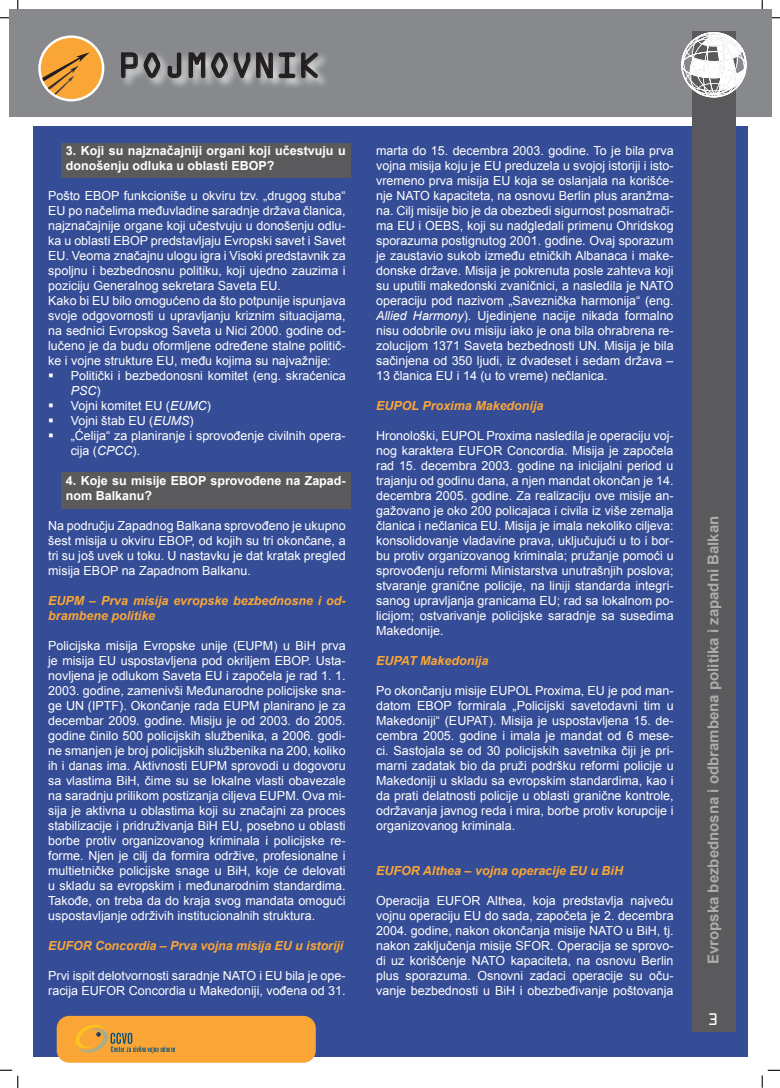
<style>
.page{position:relative;width:780px;height:1088px;background:#fff}
.page>*{position:absolute;margin:0;border:0;box-sizing:border-box;transform-origin:0 0}
.t1{font:31.25px "OCRA Std";color:#231f20}
.t2{font:700 15px "Arial";color:#fff}
.t3{font:15px "OCRA Std";color:#fff}
.t4{font:12.5px/15px "Arial";color:#fff;text-align:justify}
.t5{font:italic 700 12.5px/15px "Arial";color:#faa636}
.t6{font:700 12.5px/15px "Arial";color:#fff}
.s1{font-style:italic}
</style>
<div class="page">
<svg style="left:761px;top:0;width:19px;height:18px"></svg>
<svg style="left:0;top:0;width:18px;height:18px"></svg>
<div style="left:9px;top:9px;width:762px;height:108px;background:#87898c"></div>
<div style="left:33px;top:126px;width:714px;height:930px;background:#354d96"></div>
<div style="left:692px;top:31px;width:43px;height:1000px;background:#5a5a5d"></div>
<div style="left:119px;top:51px;width:447px;height:55px;background:#fff;opacity:.75"></div>
<svg style="left:120px;top:52px;width:41px;height:27px"></svg>
<svg style="left:167px;top:52px;width:15px;height:27px"></svg>
<svg style="left:188px;top:52px;width:130px;height:27px"></svg>
<svg style="left:38px;top:35px;width:66px;height:66px"></svg>
<div style="left:41px;top:38px;width:61px;height:61px;background:#faa636;border-radius:50%"></div>
<svg style="left:42px;top:52px;width:48px;height:43px"></svg>
<div style="left:57px;top:1016px;width:259px;height:47px;background:#faa636;border-radius:13px"></div>
<svg style="left:75px;top:1025px;width:100px;height:28px"></svg>
<svg style="left:0;top:1069px;width:18px;height:19px"></svg>
<svg style="left:761px;top:1070px;width:19px;height:18px"></svg>
<svg style="left:681px;top:32px;width:65px;height:65px"></svg>
<img style="left:716px;top:77px;width:25px;height:20px">
<div style="left:61px;top:472px;width:290px;height:37px;background:#5a5a5d"></div>
<div style="left:61px;top:143px;width:290px;height:34px;background:#5a5a5d"></div>
<h1 class="t1" style="left:118px;top:52px;width:204px">POJMOVNIK</h1>
<p class="t6" style="left:66px;top:143px;width:281px">3. Koji su najznačajniji organi koji učestvuju u donošenju odluka u oblasti EBOP?</p>
<p class="t4" style="left:48px;top:188px;width:299px;text-align:left">Pošto EBOP funkcioniše u okviru tzv. „drugog stuba“ EU po načelima međuvladine saradnje država članica, najznačajnije organe koji učestvuju u donošenju odlu&shy;ka u oblasti EBOP predstavljaju Evropski savet i Savet EU. Veoma značajnu ulogu igra i Visoki predstavnik za spoljnu i bezbednosnu politiku, koji ujedno zauzima i poziciju Generalnog sekretara Saveta EU.<br>Kako bi EU bilo omogućeno da što potpunije ispunjava svoje odgovornosti u upravljanju kriznim situacijama, na sednici Evropskog Saveta u Nici 2000. godine od&shy;lučeno je da budu oformljene određene stalne politič&shy;ke i vojne strukture EU, među kojima su najvažnije:</p>
<p class="t4" style="left:71px;top:368px;width:276px;text-indent:-22px">▪ Politički i bezbedonosni komitet (eng. skraćenica<br><span class="s1">PSC</span>)</p>
<p class="t4" style="left:48px;top:398px;width:164px">▪ Vojni komitet EU (<span class="s1">EUMC</span>)</p>
<p class="t4" style="left:48px;top:413px;width:147px">▪ Vojni štab EU (<span class="s1">EUMS</span>)</p>
<p class="t4" style="left:71px;top:428px;width:276px;text-indent:-22px">▪ „Ćelija“ za planiranje i sprovođenje civilnih opera&shy;cija (<span class="s1">CPCC</span>).</p>
<p class="t6" style="left:66px;top:473px;width:281px">4. Koje su misije EBOP sprovođene na Zapad&shy;nom Balkanu?</p>
<p class="t4" style="left:48px;top:518px;width:299px">Na području Zapadnog Balkana sprovođeno je ukupno šest misija u okviru EBOP, od kojih su tri okončane, a tri su još uvek u toku. U nastavku je dat kratak pregled misija EBOP na Zapadnom Balkanu.</p>
<p class="t5" style="left:48px;top:593px;width:299px">EUPM – Prva misija evropske bezbednosne i od&shy;brambene politike</p>
<p class="t4" style="left:48px;top:638px;width:299px">Policijska misija Evropske unije (EUPM) u BiH prva je misija EU uspostavljena pod okriljem EBOP. Usta&shy;novljena je odlukom Saveta EU i započela je rad 1. 1.<br>2003. godine, zamenivši Međunarodne policijske sna&shy;ge UN (IPTF). Okončanje rada EUPM planirano je za decembar 2009. godine. Misiju je od 2003. do 2005. godine činilo 500 policijskih službenika, a 2006. godi&shy;ne smanjen je broj policijskih službenika na 200, koliko ih i danas ima. Aktivnosti EUPM sprovodi u dogovoru sa vlastima BiH, čime su se lokalne vlasti obavezale na saradnju prilikom postizanja ciljeva EUPM. Ova mi&shy;sija je aktivna u oblastima koji su značajni za proces stabilizacije i pridruživanja BiH EU, posebno u oblasti borbe protiv organizovanog kriminala i policijske re&shy;forme. Njen je cilj da formira održive, profesionalne i multietničke policijske snage u BiH, koje će delovati u skladu sa evropskim i međunarodnim standardima.<br>Takođe, on treba da do kraja svog mandata omogući uspostavljanje održivih institucionalnih struktura.</p>
<p class="t5" style="left:48px;top:938px;width:297px">EUFOR Concordia – Prva vojna misija EU u istoriji</p>
<p class="t4" style="left:48px;top:968px;width:299px">Prvi ispit delotvornosti saradnje NATO i EU bila je ope&shy;racija EUFOR Concordia u Makedoniji, vođena od 31.</p>
<p class="t4" style="left:376px;top:143px;width:299px">marta do 15. decembra 2003. godine. To je bila prva vojna misija koju je EU preduzela u svojoj istoriji i isto&shy;vremeno prva misija EU koja se oslanjala na korišće&shy;nje NATO kapaciteta, na osnovu Berlin plus aranžma&shy;na. Cilj misije bio je da obezbedi sigurnost posmatrači&shy;ma EU i OEBS, koji su nadgledali primenu Ohridskog sporazuma postignutog 2001. godine. Ovaj sporazum je zaustavio sukob između etničkih Albanaca i make&shy;donske države. Misija je pokrenuta posle zahteva koji su uputili makedonski zvaničnici, a nasledila je NATO operaciju pod nazivom „Saveznička harmonija“ (eng.<br><span class="s1">Allied Harmony</span>). Ujedinjene nacije nikada formalno nisu odobrile ovu misiju iako je ona bila ohrabrena re&shy;zolucijom 1371 Saveta bezbednosti UN. Misija je bila sačinjena od 350 ljudi, iz dvadeset i sedam država – 13 članica EU i 14 (u to vreme) nečlanica.</p>
<p class="t5" style="left:376px;top:398px;width:169px">EUPOL Proxima Makedonija</p>
<p class="t4" style="left:376px;top:428px;width:299px">Hronološki, EUPOL Proxima nasledila je operaciju voj&shy;nog karaktera EUFOR Concordia. Misija je započela rad 15. decembra 2003. godine na inicijalni period u trajanju od godinu dana, a njen mandat okončan je 14. decembra 2005. godine. Za realizaciju ove misije an&shy;gažovano je oko 200 policajaca i civila iz više zemalja članica i nečlanica EU. Misija je imala nekoliko ciljeva: konsolidovanje vladavine prava, uključujući u to i bor&shy;bu protiv organizovanog kriminala; pružanje pomoći u sprovođenju reformi Ministarstva unutrašnjih poslova; stvaranje granične policije, na liniji standarda integri&shy;sanog upravljanja granicama EU; rad sa lokalnom po&shy;licijom; ostvarivanje policijske saradnje sa susedima Makedonije.</p>
<p class="t5" style="left:376px;top:653px;width:114px">EUPAT Makedonija</p>
<p class="t4" style="left:376px;top:683px;width:299px">Po okončanju misije EUPOL Proxima, EU je pod man&shy;datom EBOP formirala „Policijski savetodavni tim u Makedoniji“ (EUPAT). Misija je uspostavljena 15. de&shy;cembra 2005. godine i imala je mandat od 6 mese&shy;ci. Sastojala se od 30 policijskih savetnika čiji je pri&shy;marni zadatak bio da pruži podršku reformi policije u Makedoniji u skladu sa evropskim standardima, kao i da prati delatnosti policije u oblasti granične kontrole, održavanja javnog reda i mira, borbe protiv korupcije i organizovanog kriminala.</p>
<p class="t5" style="left:376px;top:863px;width:248px">EUFOR Althea – vojna operacije EU u BiH</p>
<p class="t4" style="left:376px;top:893px;width:299px">Operacija EUFOR Althea, koja predstavlja najveću vojnu operaciju EU do sada, započeta je 2. decembra 2004. godine, nakon okončanja misije NATO u BiH, tj. nakon zaključenja misije SFOR. Operacija se sprovo&shy;di uz korišćenje NATO kapaciteta, na osnovu Berlin plus sporazuma. Osnovni zadaci operacije su oču&shy;vanje bezbednosti u BiH i obezbeđivanje poštovanja</p>
<p class="t2" style="left:703px;top:964px;width:450px;rotate:-90deg">Evropska bezbednosna i odbrambena politika i zapadni Balkan</p>
<p class="t3" style="left:707px;top:1012px;width:12px">3</p>
</div>
